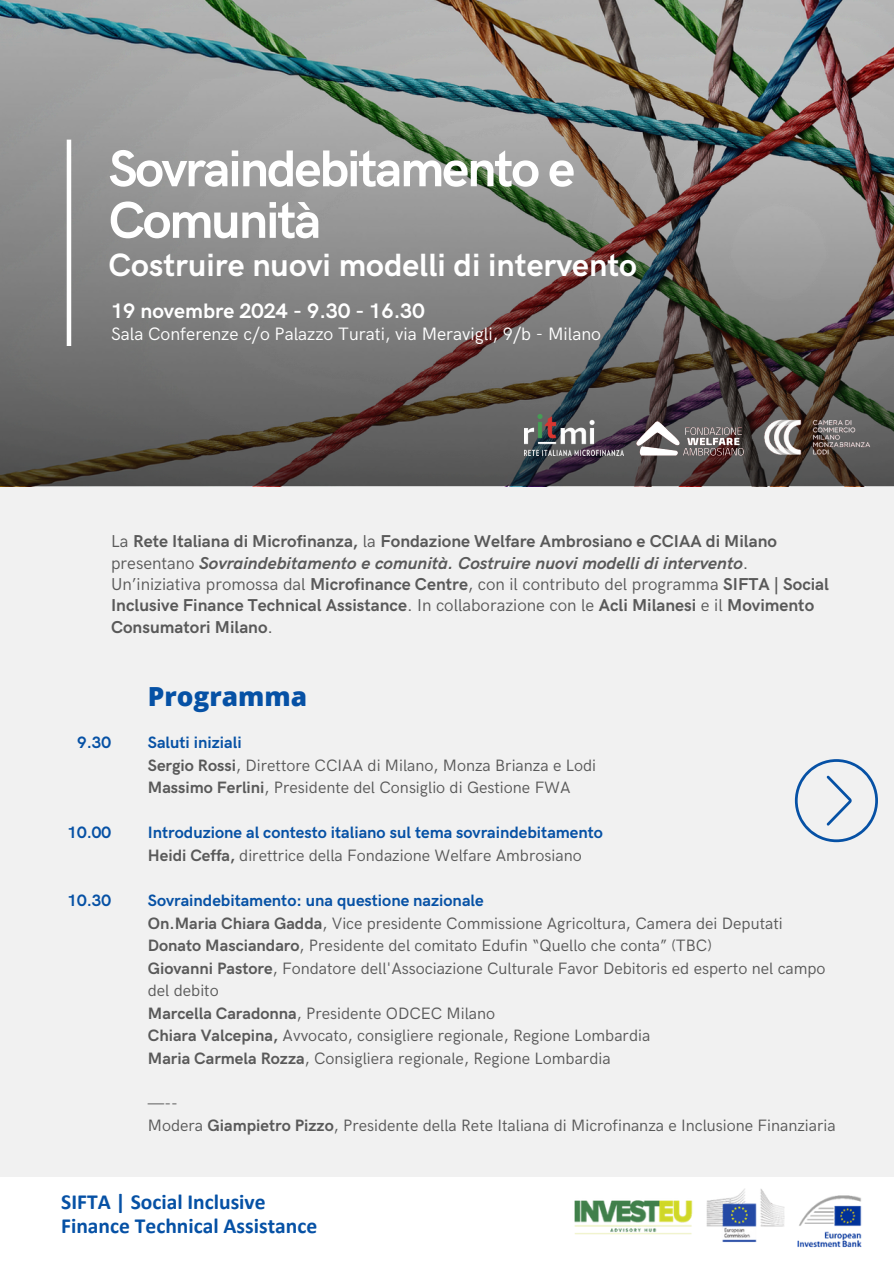
<style>
.page{position:relative;width:894px;height:1264px;background:#fff}
.page>*{position:absolute;margin:0;border:0;box-sizing:border-box;transform-origin:0 0}
.t1{font:700 51.9px/51.6px "HK Grotesk";letter-spacing:-.04em;color:#fff}
.t2{font:700 32.25px "HK Grotesk";color:#fff}
.t3{font:800 26.25px "Open Sans";color:#0651a5}
.t4{font:700 21.6px/23.7px "Calibri";color:#0651a5}
.t5{font:700 21px "HK Grotesk";color:#fff}
.t6{font:18px "HK Grotesk";color:#fff}
.t7{font:700 17.25px/21.3px "HK Grotesk";color:#595959}
.t8{font:16.5px/22.5px "HK Grotesk";color:#595959}
.t9{font:700 16.5px "HK Grotesk";color:#0651a5}
.s1{font-weight:400}
.s2{font-style:italic}
.s3{font-weight:700}
</style>
<div class="page">
<div style="left:0;top:0;width:893px;height:1263px;background:#f1f1f1"></div>
<div style="left:0;top:1176px;width:893px;height:87px;background:#fff"></div>
<img style="left:0;top:0;width:893px;height:486px">
<hr style="left:67px;top:140px;width:4px;height:206px;background:#fff">
<img style="left:574px;top:1188px;width:288px;height:60px">
<img style="left:524px;top:414px;width:96px;height:42px">
<img style="left:620px;top:412px;width:139px;height:54px">
<img style="left:750px;top:403px;width:142px;height:62px">
<svg style="left:794px;top:759px;width:83px;height:83px"></svg>
<p class="t1" style="left:109px;top:145px;width:468px">Sovraindebitamento e<br>Comunità</p>
<p class="t2" style="left:109px;top:247px;width:529px">Costruire nuovi modelli di intervento</p>
<p class="t5" style="left:111px;top:298px;width:315px">19 novembre 2024 - 9.30 - 16.30</p>
<p class="t6" style="left:111px;top:324px;width:491px">Sala Conferenze c/o Palazzo Turati, via Meravigli, 9/b - Milano</p>
<h4 class="t7" style="left:111px;top:531px;width:719px"><span class="s1">La</span> Rete Italiana di Microfinanza, <span class="s1">la</span> Fondazione Welfare Ambrosiano e CCIAA di Milano <span class="s1">presentano</span> <span class="s2">Sovraindebitamento e comunità. Costruire nuovi modelli di intervento</span><span class="s1">.<br>Un’iniziativa promossa dal</span> Microfinance Centre<span class="s1">, con il contributo del programma</span> SIFTA | Social Inclusive Finance Technical Assistance<span class="s1">. In collaborazione con le</span> Acli Milanesi <span class="s1">e il</span> Movimento Consumatori Milano<span class="s1">.</span></h4>
<p class="t9" style="left:77px;top:733px;width:35px">9.30</p>
<p class="t9" style="left:68px;top:823px;width:45px">10.00</p>
<p class="t9" style="left:68px;top:891px;width:45px">10.30</p>
<p class="t3" style="left:148px;top:677px;width:161px">Programma</p>
<p class="t9" style="left:148px;top:733px;width:95px">Saluti iniziali</p>
<p class="t8" style="left:148px;top:754px;width:449px"><span class="s3">Sergio Rossi</span>, Direttore CCIAA di Milano, Monza Brianza e Lodi</p>
<p class="t8" style="left:148px;top:777px;width:424px"><span class="s3">Massimo Ferlini</span>, Presidente del Consiglio di Gestione FWA</p>
<p class="t9" style="left:148px;top:823px;width:456px">Introduzione al contesto italiano sul tema sovraindebitamento</p>
<h3 class="t8" style="left:148px;top:844px;width:435px"><span class="s3">Heidi Ceffa,</span> direttrice della Fondazione Welfare Ambrosiano</h3>
<p class="t9" style="left:148px;top:891px;width:337px">Sovraindebitamento: una questione nazionale</p>
<h5 class="t8" style="left:148px;top:912px;width:636px"><span class="s3">On.Maria Chiara Gadda</span>, Vice presidente Commissione Agricoltura, Camera dei Deputati</h5>
<p class="t8" style="left:148px;top:934px;width:565px"><span class="s3">Donato Masciandaro</span>, Presidente del comitato Edufin “Quello che conta” (TBC)</p>
<p class="t8" style="left:148px;top:957px;width:679px"><span class="s3">Giovanni Pastore</span>, Fondatore dell'Associazione Culturale Favor Debitoris ed esperto nel campo del debito</p>
<p class="t8" style="left:148px;top:1002px;width:349px"><span class="s3">Marcella Caradonna</span>, Presidente ODCEC Milano</p>
<p class="t8" style="left:148px;top:1024px;width:504px"><span class="s3">Chiara Valcepina,</span> Avvocato, consigliere regionale, Regione Lombardia</p>
<p class="t8" style="left:148px;top:1047px;width:464px"><span class="s3">Maria Carmela Rozza</span>, Consigliera regionale, Regione Lombardia</p>
<p class="t8" style="left:148px;top:1092px;width:31px">—--</p>
<p class="t8" style="left:148px;top:1114px;width:689px">Modera <span class="s3">Giampietro Pizzo</span>, Presidente della Rete Italiana di Microfinanza e Inclusione Finanziaria</p>
<p class="t4" style="left:61px;top:1192px;width:257px">SIFTA | Social Inclusive<br>Finance Technical Assistance</p>
</div>
